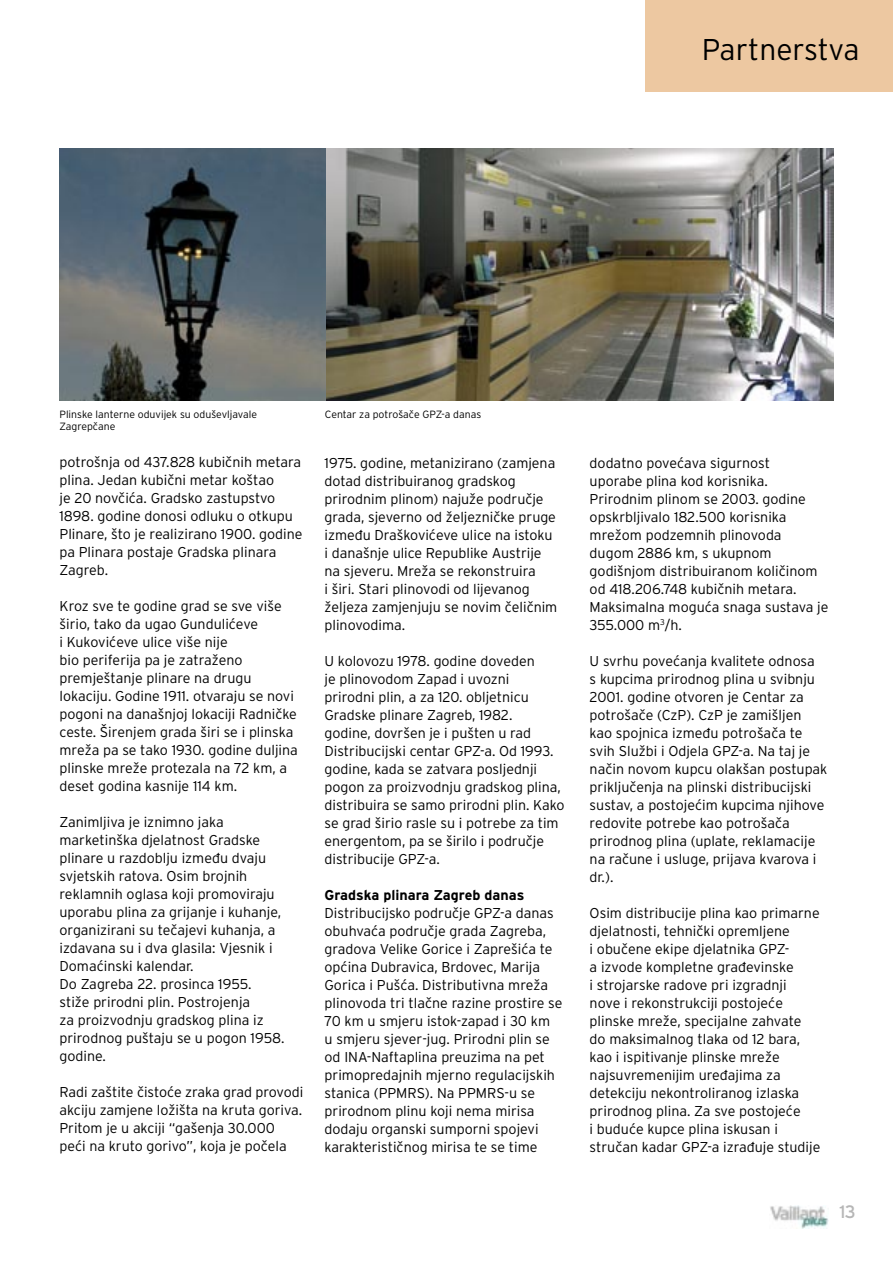
<style>
.page{position:relative;width:893px;height:1263px;background:#fff}
.page>*{position:absolute;margin:0;border:0;box-sizing:border-box;transform-origin:0 0}
.t1{font:300 30px "Interstate OT";letter-spacing:-.005em;color:#000}
.t2{font:18px "Interstate OT";color:#b6b6b6}
.t3{font:300 14.25px/18px "Interstate OT";color:#000}
.t4{font:700 14.25px "Interstate OT";color:#000}
.t5{font:300 10.5px "Interstate OT";color:#000}
</style>
<div class="page">
<img style="left:770px;top:1205px;width:58px;height:23px">
<div style="left:645px;top:0;width:248px;height:92px;background:#edc8a1"></div>
<img style="left:60px;top:148px;width:773px;height:252px">
<h1 class="t1" style="left:702px;top:33px;width:159px">Partnerstva</h1>
<p class="t5" style="left:60px;top:408px;width:199px">Plinske lanterne oduvijek su oduševljavale</p>
<p class="t5" style="left:325px;top:408px;width:158px">Centar za potrošače GPZ-a danas</p>
<p class="t5" style="left:60px;top:421px;width:57px">Zagrepčane</p>
<p class="t3" style="left:60px;top:453px;width:244px">potrošnja od 437.828 kubičnih metara plina. Jedan kubični metar koštao<br>je 20 novčića. Gradsko zastupstvo<br>1898. godine donosi odluku o otkupu<br>Plinare, što je realizirano 1900. godine pa Plinara postaje Gradska plinara<br>Zagreb.</p>
<p class="t3" style="left:60px;top:597px;width:240px">Kroz sve te godine grad se sve više širio, tako da ugao Gundulićeve<br>i Kukovićeve ulice više nije<br>bio periferija pa je zatraženo premještanje plinare na drugu lokaciju. Godine 1911. otvaraju se novi pogoni na današnjoj lokaciji Radničke ceste. Širenjem grada širi se i plinska mreža pa se tako 1930. godine duljina plinske mreže protezala na 72 km, a deset godina kasnije 114 km.</p>
<p class="t3" style="left:60px;top:813px;width:227px">Zanimljiva je iznimno jaka marketinška djelatnost Gradske plinare u razdoblju između dvaju svjetskih ratova. Osim brojnih reklamnih oglasa koji promoviraju uporabu plina za grijanje i kuhanje, organizirani su tečajevi kuhanja, a izdavana su i dva glasila: Vjesnik i<br>Domaćinski kalendar.<br>Do Zagreba 22. prosinca 1955. stiže prirodni plin. Postrojenja<br>za proizvodnju gradskog plina iz prirodnog puštaju se u pogon 1958. godine.</p>
<p class="t3" style="left:60px;top:1083px;width:245px">Radi zaštite čistoće zraka grad provodi akciju zamjene ložišta na kruta goriva.<br>Pritom je u akciji “gašenja 30.000 peći na kruto gorivo”, koja je počela</p>
<p class="t3" style="left:325px;top:454px;width:234px">1975. godine, metanizirano (zamjena dotad distribuiranog gradskog prirodnim plinom) najuže područje grada, sjeverno od željezničke pruge između Draškovićeve ulice na istoku i današnje ulice Republike Austrije na sjeveru. Mreža se rekonstruira<br>i širi. Stari plinovodi od lijevanog željeza zamjenjuju se novim čeličnim plinovodima.</p>
<p class="t3" style="left:325px;top:652px;width:241px">U kolovozu 1978. godine doveden<br>je plinovodom Zapad i uvozni<br>prirodni plin, a za 120. obljetnicu Gradske plinare Zagreb, 1982.<br>godine, dovršen je i pušten u rad Distribucijski centar GPZ-a. Od 1993. godine, kada se zatvara posljednji pogon za proizvodnju gradskog plina, distribuira se samo prirodni plin. Kako se grad širio rasle su i potrebe za tim energentom, pa se širilo i područje distribucije GPZ-a.</p>
<p class="t4" style="left:325px;top:887px;width:201px">Gradska plinara Zagreb danas</p>
<p class="t3" style="left:325px;top:904px;width:239px">Distribucijsko područje GPZ-a danas obuhvaća područje grada Zagreba, gradova Velike Gorice i Zaprešića te općina Dubravica, Brdovec, Marija Gorica i Pušća. Distributivna mreža plinovoda tri tlačne razine prostire se 70 km u smjeru istok-zapad i 30 km<br>u smjeru sjever-jug. Prirodni plin se od INA-Naftaplina preuzima na pet primopredajnih mjerno regulacijskih stanica (PPMRS). Na PPMRS-u se prirodnom plinu koji nema mirisa dodaju organski sumporni spojevi karakterističnog mirisa te se time</p>
<p class="t3" style="left:590px;top:454px;width:240px">dodatno povećava sigurnost<br>uporabe plina kod korisnika.<br>Prirodnim plinom se 2003. godine opskrbljivalo 182.500 korisnika mrežom podzemnih plinovoda dugom 2886 km, s ukupnom godišnjom distribuiranom količinom od 418.206.748 kubičnih metara.<br>Maksimalna moguća snaga sustava je<br>355.000 m<sup>3</sup>/h.</p>
<p class="t3" style="left:590px;top:652px;width:239px">U svrhu povećanja kvalitete odnosa<br>s kupcima prirodnog plina u svibnju 2001. godine otvoren je Centar za potrošače (CzP). CzP je zamišljen kao spojnica između potrošača te svih Službi i Odjela GPZ-a. Na taj je način novom kupcu olakšan postupak priključenja na plinski distribucijski sustav, a postojećim kupcima njihove redovite potrebe kao potrošača prirodnog plina (uplate, reklamacije na račune i usluge, prijava kvarova i dr.).</p>
<p class="t3" style="left:590px;top:904px;width:232px">Osim distribucije plina kao primarne djelatnosti, tehnički opremljene<br>i obučene ekipe djelatnika GPZ-<br>a izvode kompletne građevinske<br>i strojarske radove pri izgradnji nove i rekonstrukciji postojeće plinske mreže, specijalne zahvate do maksimalnog tlaka od 12 bara, kao i ispitivanje plinske mreže najsuvremenijim uređajima za detekciju nekontroliranog izlaska prirodnog plina. Za sve postojeće<br>i buduće kupce plina iskusan i stručan kadar GPZ-a izrađuje studije</p>
<p class="t2" style="left:840px;top:1201px;width:18px">13</p>
</div>
